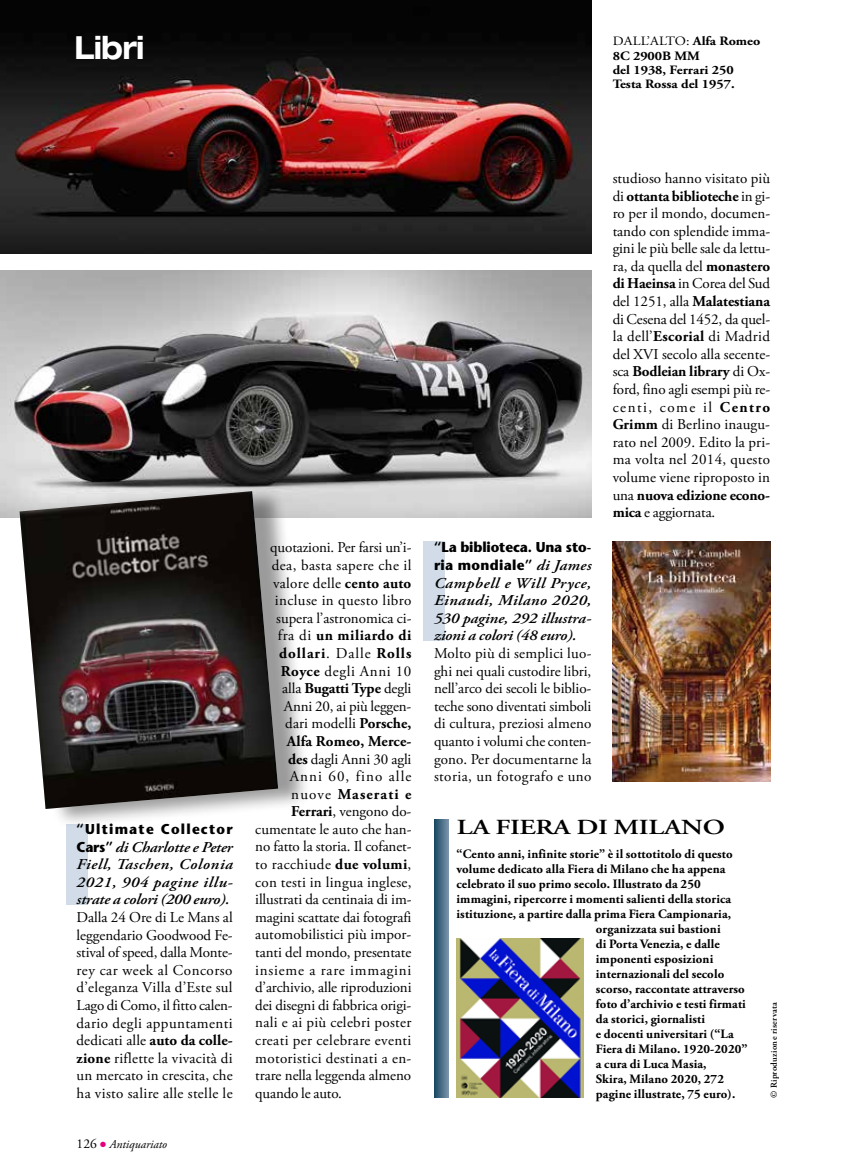
<style>
.page{position:relative;width:851px;height:1170px;background:#fff}
.page>*{position:absolute;margin:0;border:0;box-sizing:border-box;transform-origin:0 0}
.t1{font:700 expanded 31.8px "Helvetica Neue LT Std";letter-spacing:-.03em;color:#fff;scale:.88 1}
.t2{font:600 21.45px "Adobe Garamond Pro";letter-spacing:-.015em;color:#000;scale:1.31 1}
.t3{font:15px/17.5px "Adobe Garamond Pro";letter-spacing:.005em;color:#000;text-align:justify}
.t4{font:italic 600 15px/17.5px "Adobe Garamond Pro";letter-spacing:-.005em;color:#000;text-align:justify;scale:1.1 1}
.t5{font:15px "Adobe Garamond Pro";letter-spacing:.025em;color:#000}
.t6{font:15px "Adobe Garamond Pro";letter-spacing:.03em;color:#000}
.t7{font:700 15px "Adobe Garamond Pro";letter-spacing:-.01em;color:#000}
.t8{font:15px "Adobe Garamond Pro";letter-spacing:.05em;color:#000}
.t9{font:700 15px "Adobe Garamond Pro";letter-spacing:.06em;color:#000}
.t10{font:700 15px "Adobe Garamond Pro";letter-spacing:.035em;color:#000}
.t11{font:15px "Adobe Garamond Pro";letter-spacing:.04em;color:#000}
.t12{font:700 15px "Adobe Garamond Pro";letter-spacing:.015em;color:#000}
.t13{font:15px "Adobe Garamond Pro";letter-spacing:.07em;color:#000}
.t14{font:700 15px "Adobe Garamond Pro";letter-spacing:.075em;color:#000}
.t15{font:700 14.25px/17.5px "Stone Sans Std";letter-spacing:-.01em;color:#000;scale:.95 1}
.t16{font:700 14.25px "Stone Sans Std";letter-spacing:.09em;color:#000;scale:.95 1}
.t17{font:700 12.75px "Adobe Garamond Pro";letter-spacing:.01em;color:#000}
.t18{font:700 12.75px/14.2px "Adobe Garamond Pro";letter-spacing:.01em;color:#000;scale:1.1 1}
.t19{font:italic 12px "Adobe Garamond Pro";color:#000}
.t20{font:600 9px "Adobe Garamond Pro";letter-spacing:.03em;color:#000}
.s1{font-weight:400}
.s2{font-family:"Stone Sans Std";font-weight:700;font-style:normal;font-size:14.25px}
.s3{font-weight:700}
.s4{font-style:normal;font-size:13.5px}
.s5{color:#e6007d}
.s6{font-family:"Adobe Garamond Pro";font-weight:600;font-style:italic;font-size:15px}
</style>
<div class="page">
<div style="left:66px;top:823px;width:21px;height:81px;background:#d1dce8"></div>
<div style="left:423px;top:541px;width:21px;height:99px;background:#d1dce8"></div>
<img style="left:612px;top:541px;width:158px;height:240px">
<svg style="left:434px;top:819px;width:15px;height:278px"></svg>
<img style="left:0;top:271px;width:591px;height:246px">
<div style="left:27px;top:485px;width:284px;height:344px;background:#000;opacity:.4"></div>
<img style="left:20px;top:491px;width:258px;height:318px">
<img style="left:0;top:0;width:591px;height:253px">
<img style="left:456px;top:938px;width:127px;height:159px">
<h1 class="t1" style="left:74px;top:28px;width:81px">Libri</h1>
<p class="t18" style="left:612px;top:34px;width:136px"><span class="s1">DALL’ALTO:</span> Alfa Romeo<br>8C 2900B MM<br>del 1938, Ferrari 250<br>Testa Rossa del 1957.</p>
<p class="t16" style="left:77px;top:820px;width:166px">“Ultimate Collector</p>
<p class="t4" style="left:77px;top:838px;width:143px"><span class="s2">Cars”</span> di Charlotte e Peter Fiell, Taschen, Colonia 2021, 904 pagine illu&shy;strate a colori (200 euro).</p>
<p class="t3" style="left:77px;top:908px;width:158px">Dalla 24 Ore di Le Mans al leggendario Goodwood Fe&shy;stival of speed, dalla Monte&shy;rey car week al Concorso d’eleganza Villa d’Este sul Lago di Como, il fitto calen&shy;dario degli appuntamenti dedicati alle <span class="s3">auto da colle&shy;zione</span> riflette la vivacità di un mercato in crescita, che ha visto salire alle stelle le</p>
<p class="t19" style="left:77px;top:1136px;width:92px"><span class="s4">126</span> <span class="s5">●</span> Antiquariato</p>
<p class="t3" style="left:270px;top:539px;width:143px">quotazioni. Per farsi un’i-</p>
<p class="t6" style="left:272px;top:556px;width:141px">dea, basta sapere che il</p>
<p class="t3" style="left:273px;top:574px;width:139px">valore delle <span class="s3">cento auto</span></p>
<p class="t6" style="left:275px;top:591px;width:138px">incluse in questo libro</p>
<p class="t3" style="left:276px;top:609px;width:137px">supera l’astronomica ci-</p>
<p class="t10" style="left:278px;top:626px;width:135px"><span class="s1">fra di</span> un miliardo di</p>
<p class="t9" style="left:279px;top:644px;width:133px">dollari<span class="s1">. Dalle</span> Rolls</p>
<p class="t11" style="left:281px;top:661px;width:132px"><span class="s3">Royce</span> degli Anni 10</p>
<p class="t7" style="left:282px;top:679px;width:131px"><span class="s1">alla</span> Bugatti Type <span class="s1">degli</span></p>
<p class="t3" style="left:284px;top:697px;width:129px">Anni 20, ai più leggen-</p>
<p class="t3" style="left:285px;top:715px;width:128px">dari modelli <span class="s3">Porsche,</span></p>
<p class="t12" style="left:287px;top:732px;width:126px">Alfa Romeo, Merce-</p>
<p class="t3" style="left:288px;top:750px;width:125px"><span class="s3">des</span> dagli Anni 30 agli</p>
<p class="t13" style="left:290px;top:767px;width:123px">Anni 60, fino alle</p>
<p class="t14" style="left:291px;top:785px;width:121px"><span class="s1">nuove</span> Maserati e</p>
<p class="t3" style="left:291px;top:803px;width:122px"><span class="s3">Ferrari</span>, vengono do-</p>
<p class="t3" style="left:255px;top:820px;width:158px">cumentate le auto che han-</p>
<p class="t3" style="left:255px;top:838px;width:158px">no fatto la storia. Il cofanet-</p>
<p class="t5" style="left:255px;top:855px;width:157px">to racchiude <span class="s3">due volumi</span>,</p>
<p class="t3" style="left:255px;top:873px;width:158px">con testi in lingua inglese,</p>
<p class="t3" style="left:255px;top:891px;width:158px">illustrati da centinaia di im-</p>
<p class="t3" style="left:255px;top:908px;width:158px">magini scattate dai fotografi</p>
<p class="t3" style="left:255px;top:926px;width:158px">automobilistici più impor-</p>
<p class="t3" style="left:255px;top:943px;width:157px">tanti del mondo, presentate</p>
<p class="t8" style="left:255px;top:960px;width:157px">insieme a rare immagini</p>
<p class="t3" style="left:255px;top:979px;width:158px">d’archivio, alle riproduzioni</p>
<p class="t3" style="left:255px;top:996px;width:157px">dei disegni di fabbrica origi-</p>
<p class="t3" style="left:255px;top:1014px;width:157px">nali e ai più celebri poster</p>
<p class="t5" style="left:255px;top:1031px;width:158px">creati per celebrare eventi</p>
<p class="t3" style="left:255px;top:1049px;width:157px">motoristici destinati a en-</p>
<p class="t3" style="left:255px;top:1066px;width:157px">trare nella leggenda almeno</p>
<p class="t3" style="left:255px;top:1084px;width:88px">quando le auto.</p>
<p class="t15" style="left:434px;top:538px;width:167px">“La biblioteca. Una sto&shy;ria mondiale” <span class="s6">di James</span></p>
<p class="t4" style="left:434px;top:574px;width:144px">Campbell e Will Pryce, Einaudi, Milano 2020, 530 pagine, 292 illustra&shy;zioni a colori (48 euro).</p>
<p class="t3" style="left:434px;top:645px;width:159px">Molto più di semplici luo&shy;ghi nei quali custodire libri, nell’arco dei secoli le biblio&shy;teche sono diventati simboli di cultura, preziosi almeno quanto i volumi che conten&shy;gono. Per documentarne la storia, un fotografo e uno</p>
<p class="t3" style="left:612px;top:170px;width:159px">studioso hanno visitato più di <span class="s3">ottanta biblioteche</span> in gi&shy;ro per il mondo, documen&shy;tando con splendide imma&shy;gini le più belle sale da lettu&shy;ra, da quella del <span class="s3">monastero di Haeinsa</span> in Corea del Sud del 1251, alla <span class="s3">Malatestiana </span>di Cesena del 1452, da quel&shy;la dell’<span class="s3">Escorial</span> di Madrid del XVI secolo alla secente&shy;sca <span class="s3">Bodleian library</span> di Ox&shy;ford, fino agli esempi più re&shy;centi, come il <span class="s3">Centro Grimm</span> di Berlino inaugu&shy;rato nel 2009. Edito la pri&shy;ma volta nel 2014, questo volume viene riproposto in una <span class="s3">nuova edizione econo&shy;mica</span> e aggiornata.</p>
<h2 class="t2" style="left:456px;top:814px;width:206px">LA FIERA DI MILANO</h2>
<p class="t17" style="left:456px;top:846px;width:278px">“Cento anni, infinite storie” è il sottotitolo di questo</p>
<p class="t17" style="left:456px;top:861px;width:270px">volume dedicato alla Fiera di Milano che ha appena</p>
<p class="t17" style="left:456px;top:876px;width:246px">celebrato il suo primo secolo. Illustrato da 250</p>
<p class="t17" style="left:456px;top:891px;width:276px">immagini, ripercorre i momenti salienti della storica</p>
<p class="t17" style="left:456px;top:906px;width:276px">istituzione, a partire dalla prima Fiera Campionaria,</p>
<p class="t17" style="left:595px;top:921px;width:126px">organizzata sui bastioni</p>
<p class="t17" style="left:595px;top:936px;width:125px">di Porta Venezia, e dalle</p>
<p class="t17" style="left:595px;top:951px;width:119px">imponenti esposizioni</p>
<p class="t17" style="left:595px;top:966px;width:130px">internazionali del secolo</p>
<p class="t17" style="left:595px;top:981px;width:150px">scorso, raccontate attraverso</p>
<p class="t17" style="left:595px;top:996px;width:151px">foto d’archivio e testi firmati</p>
<p class="t17" style="left:595px;top:1011px;width:111px">da storici, giornalisti</p>
<p class="t17" style="left:595px;top:1026px;width:139px">e docenti universitari (“La</p>
<p class="t17" style="left:595px;top:1041px;width:153px">Fiera di Milano. 1920-2020”</p>
<p class="t17" style="left:595px;top:1056px;width:112px">a cura di Luca Masia,</p>
<p class="t17" style="left:595px;top:1071px;width:130px">Skira, Milano 2020, 272</p>
<p class="t17" style="left:595px;top:1086px;width:141px">pagine illustrate, 75 euro).</p>
<p class="t20" style="left:768px;top:1098px;width:98px;rotate:-90deg">© Riproduzione riservata</p>
</div>
